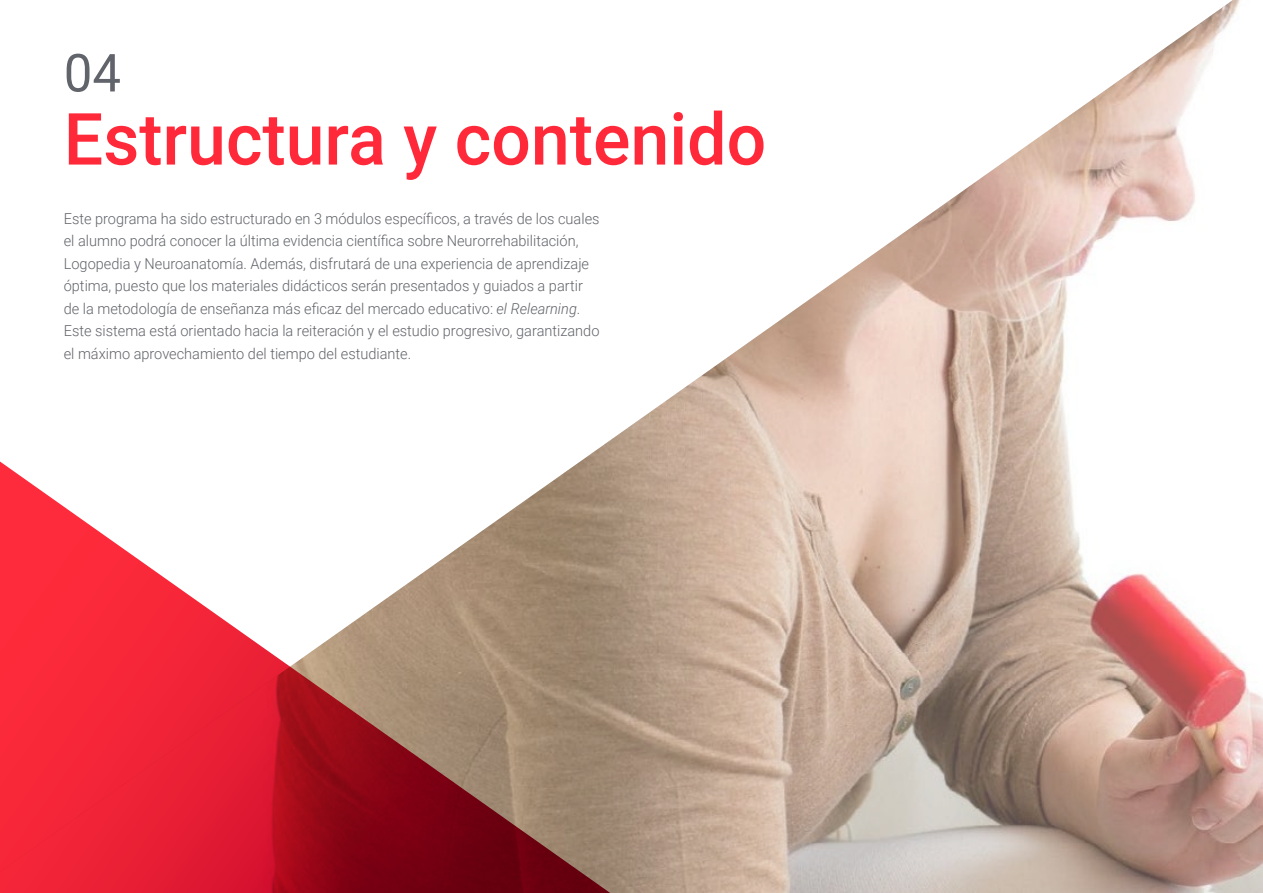
<style>
.page{position:relative;width:1263px;height:893px;background:#fff}
.page>*{position:absolute;margin:0;border:0;box-sizing:border-box;transform-origin:0 0}
.t1{font:500 72px "Roboto";color:#ff293a}
.t2{font:52.5px "Roboto";color:#61646a}
.t3{font:300 15px/22.5px "Roboto";color:#61646a}
.s1{font-style:italic}
</style>
<div class="page">
<img style="left:602px;top:0;width:661px;height:893px">
<svg style="left:0;top:446px;width:640px;height:447px"></svg>
<h2 class="t2" style="left:64px;top:36px;width:59px">04</h2>
<h1 class="t1" style="left:64px;top:89px;width:704px">Estructura y contenido</h1>
<p class="t3" style="left:64px;top:207px;width:537px">Este programa ha sido estructurado en 3 módulos específicos, a través de los cuales el alumno podrá conocer la última evidencia científica sobre Neurorrehabilitación, Logopedia y Neuroanatomía. Además, disfrutará de una experiencia de aprendizaje óptima, puesto que los materiales didácticos serán presentados y guiados a partir de la metodología de enseñanza más eficaz del mercado educativo: <span class="s1">el Relearning</span>.<br>Este sistema está orientado hacia la reiteración y el estudio progresivo, garantizando el máximo aprovechamiento del tiempo del estudiante.</p>
</div>
